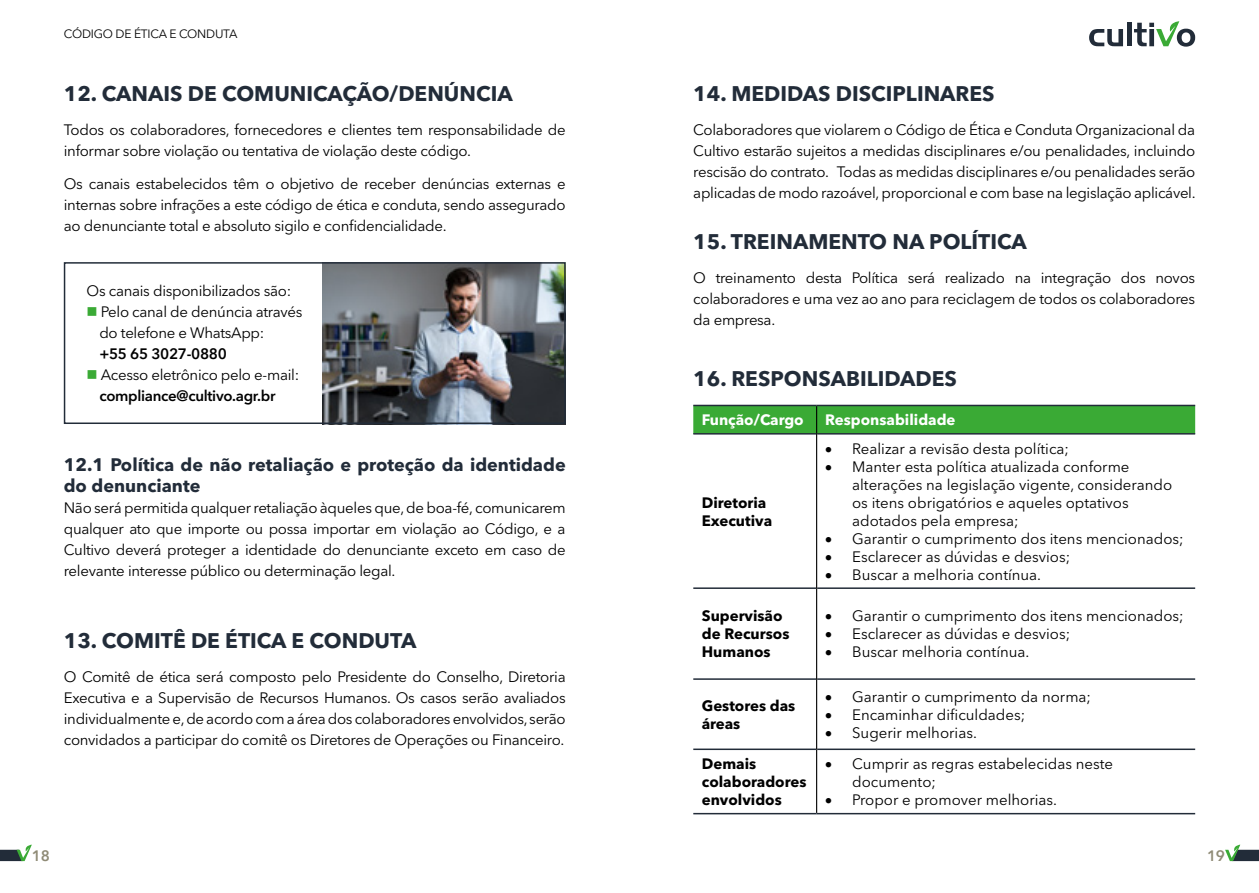
<style>
.page{position:relative;width:1259px;height:893px;background:#fff}
.page>*{position:absolute;margin:0;border:0;box-sizing:border-box;transform-origin:0 0}
.t1{font:700 21px "Avenir Next LT Pro";color:#222c39}
.t2{font:700 18px/21px "Avenir Next LT Pro";color:#222c39}
.t3{font:15px/21px "Avenir Next LT Pro";letter-spacing:-.01em;color:#000}
.t4{font:700 15px/18px "Avenir Next LT Pro";color:#000}
.t5{font:700 15px "Avenir Next LT Pro";color:#fff}
.t6{font:600 15px "Avenir Next LT Pro";letter-spacing:-.02em;color:#000}
.t7{font:600 15px "Avenir Next LT Pro";color:#8f8b76}
.t8{font:12px "Avenir Next LT Pro";letter-spacing:-.02em;color:#000}
.s1{color:#3aaa35}
.s2{font-weight:600}
</style>
<div class="page">
<img style="left:323px;top:265px;width:240px;height:156px">
<div style="left:64px;top:262px;width:502px;height:162px;border:2px solid #222c39"></div>
<hr style="left:693px;top:433px;width:123px;height:2px;background:#222c39">
<hr style="left:817px;top:433px;width:378px;height:2px;background:#222c39">
<hr style="left:693px;top:587px;width:123px;height:2px;background:#222c39">
<hr style="left:817px;top:587px;width:378px;height:2px;background:#222c39">
<hr style="left:693px;top:678px;width:123px;height:2px;background:#222c39">
<hr style="left:817px;top:678px;width:378px;height:2px;background:#222c39">
<hr style="left:693px;top:748px;width:123px;height:2px;background:#222c39">
<hr style="left:817px;top:748px;width:378px;height:2px;background:#222c39">
<hr style="left:693px;top:813px;width:123px;height:1px;background:#222c39">
<hr style="left:816px;top:813px;width:379px;height:1px;background:#222c39">
<svg style="left:693px;top:405px;width:502px;height:29px;background:#38a035"></svg>
<hr style="left:816px;top:434px;width:1px;height:154px;background:#000">
<hr style="left:816px;top:588px;width:1px;height:91px;background:#000">
<hr style="left:816px;top:679px;width:1px;height:70px;background:#000">
<hr style="left:816px;top:749px;width:1px;height:64px;background:#000">
<svg style="left:0;top:845px;width:32px;height:16px"></svg>
<svg style="left:1225px;top:845px;width:34px;height:16px"></svg>
<svg style="left:1089px;top:29px;width:34px;height:17px"></svg>
<hr style="left:1127px;top:23px;width:4px;height:23px;background:#222c39">
<svg style="left:1134px;top:21px;width:61px;height:26px"></svg>
<p class="t8" style="left:64px;top:27px;width:175px">CÓDIGO DE ÉTICA E CONDUTA</p>
<h1 class="t1" style="left:64px;top:81px;width:450px">12. CANAIS DE COMUNICAÇÃO/DENÚNCIA</h1>
<p class="t3" style="left:64px;top:119px;width:503px">Todos os colaboradores, fornecedores e clientes tem responsabilidade de informar sobre violação ou tentativa de violação deste código.</p>
<p class="t3" style="left:64px;top:174px;width:503px;text-align:justify">Os canais estabelecidos têm o objetivo de receber denúncias externas e internas sobre infrações a este código de ética e conduta, sendo assegurado ao denunciante total e absoluto sigilo e confidencialidade.</p>
<p class="t3" style="left:87px;top:280px;width:206px">Os canais disponibilizados são:</p>
<p class="t3" style="left:99px;top:301px;width:205px;text-indent:-13px"><span class="s1">■</span> Pelo canal de denúncia através do telefone e WhatsApp:</p>
<p class="t6" style="left:99px;top:345px;width:129px">+55 65 3027-0880</p>
<p class="t3" style="left:99px;top:364px;width:201px;text-indent:-13px"><span class="s1">■</span> Acesso eletrônico pelo e-mail: <span class="s2">compliance@cultivo.agr.br</span></p>
<p class="t2" style="left:64px;top:455px;width:503px">12.1 Política de não retaliação e proteção da identidade do denunciante</p>
<p class="t3" style="left:64px;top:498px;width:503px;text-align:justify">Não será permitida qualquer retaliação àqueles que, de boa-fé, comunicarem qualquer ato que importe ou possa importar em violação ao Código, e a Cultivo deverá proteger a identidade do denunciante exceto em caso de relevante interesse público ou determinação legal.</p>
<h1 class="t1" style="left:64px;top:628px;width:354px">13. COMITÊ DE ÉTICA E CONDUTA</h1>
<p class="t3" style="left:64px;top:666px;width:503px;text-align:justify">O Comitê de ética será composto pelo Presidente do Conselho, Diretoria Executiva e a Supervisão de Recursos Humanos. Os casos serão avaliados individualmente e, de acordo com a área dos colaboradores envolvidos, serão convidados a participar do comitê os Diretores de Operações ou Financeiro.</p>
<h1 class="t1" style="left:693px;top:81px;width:303px">14. MEDIDAS DISCIPLINARES</h1>
<p class="t3" style="left:693px;top:119px;width:504px;text-align:justify">Colaboradores que violarem o Código de Ética e Conduta Organizacional da Cultivo estarão sujeitos a medidas disciplinares e/ou penalidades, incluindo rescisão do contrato. Todas as medidas disciplinares e/ou penalidades serão aplicadas de modo razoável, proporcional e com base na legislação aplicável.</p>
<h1 class="t1" style="left:693px;top:229px;width:335px">15. TREINAMENTO NA POLÍTICA</h1>
<p class="t3" style="left:693px;top:267px;width:503px;text-align:justify">O treinamento desta Política será realizado na integração dos novos colaboradores e uma vez ao ano para reciclagem de todos os colaboradores da empresa.</p>
<h1 class="t1" style="left:693px;top:366px;width:265px">16. RESPONSABILIDADES</h1>
<p class="t5" style="left:702px;top:411px;width:103px">Função/Cargo</p>
<p class="t5" style="left:825px;top:411px;width:132px">Responsabilidade</p>
<p class="t4" style="left:702px;top:493px;width:72px">Diretoria<br>Executiva</p>
<p class="t3" style="left:825px;top:438px;width:245px">• Realizar a revisão desta política;</p>
<p class="t3" style="left:852px;top:457px;width:321px;line-height:18px;text-indent:-27px">• Manter esta política atualizada conforme alterações na legislação vigente, considerando os itens obrigatórios e aqueles optativos adotados pela empresa;</p>
<p class="t3" style="left:825px;top:528px;width:360px">• Garantir o cumprimento dos itens mencionados;</p>
<p class="t3" style="left:825px;top:546px;width:247px">• Esclarecer as dúvidas e desvios;</p>
<p class="t3" style="left:825px;top:564px;width:217px">• Buscar a melhoria contínua.</p>
<p class="t4" style="left:702px;top:607px;width:89px">Supervisão de Recursos<br>Humanos</p>
<p class="t3" style="left:825px;top:606px;width:360px">• Garantir o cumprimento dos itens mencionados;</p>
<p class="t3" style="left:825px;top:624px;width:247px">• Esclarecer as dúvidas e desvios;</p>
<p class="t3" style="left:825px;top:642px;width:206px">• Buscar melhoria contínua.</p>
<p class="t4" style="left:702px;top:696px;width:95px">Gestores das áreas</p>
<p class="t3" style="left:825px;top:686px;width:267px">• Garantir o cumprimento da norma;</p>
<p class="t3" style="left:825px;top:704px;width:202px">• Encaminhar dificuldades;</p>
<p class="t3" style="left:825px;top:722px;width:153px">• Sugerir melhorias.</p>
<p class="t4" style="left:702px;top:755px;width:106px">Demais colaboradores envolvidos</p>
<p class="t3" style="left:852px;top:755px;width:262px;line-height:18px;text-indent:-27px">• Cumprir as regras estabelecidas neste documento;</p>
<p class="t3" style="left:825px;top:789px;width:233px">• Propor e promover melhorias.</p>
<p class="t7" style="left:32px;top:847px;width:20px">18</p>
<p class="t7" style="left:1207px;top:847px;width:20px">19</p>
</div>
